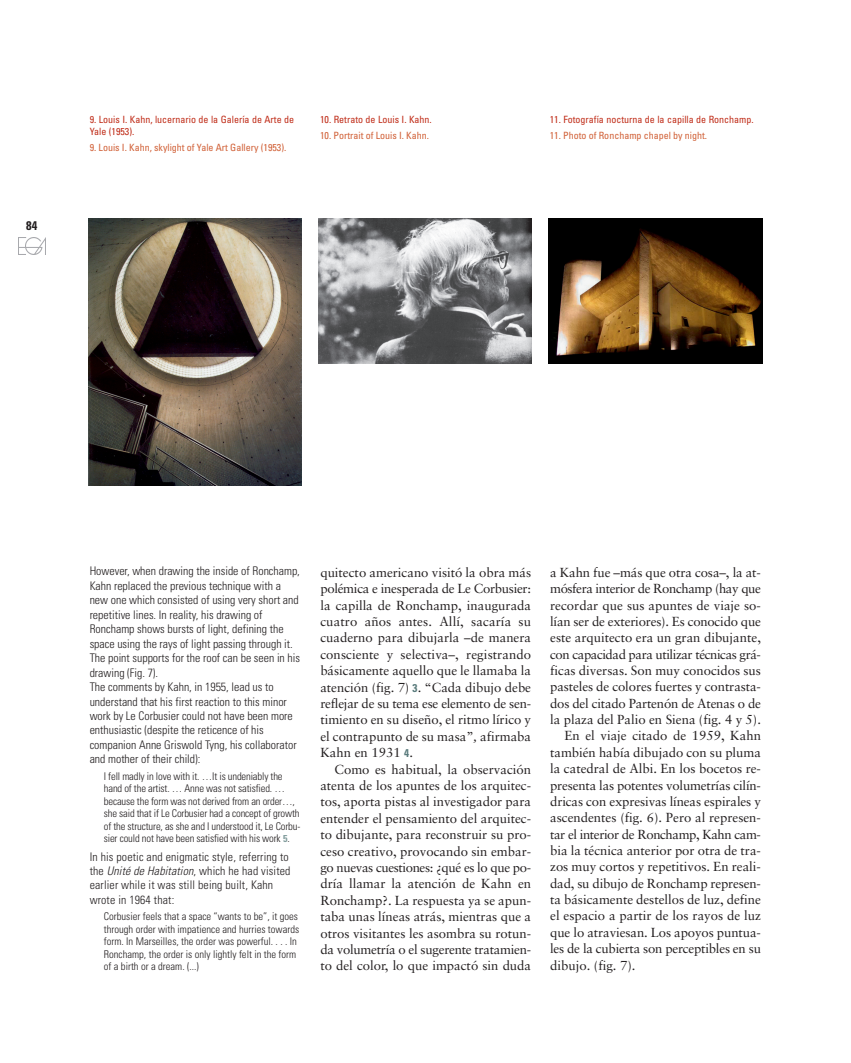
<style>
.page{position:relative;width:851px;height:1063px;background:#fff}
.page>*{position:absolute;margin:0;border:0;box-sizing:border-box;transform-origin:0 0}
.t1{font:13.12px/16.4px "Sabon";letter-spacing:-.005em;color:#231f20;text-align:justify}
.t2{font:13.12px "Sabon";letter-spacing:-.03em;color:#231f20}
.t3{font:700 condensed 12.5px "Univers";color:#231f20}
.t4{font:300 condensed 11.88px/14.5px "Univers";color:#231f20}
.t5{font:300 condensed 10.62px/12.6px "Univers";letter-spacing:-.015em;color:#231f20}
.t6{font:condensed 10px/12.5px "Univers";color:#c02d19}
.t7{font:condensed 10px "Univers";color:#d16138}
.s1{font-weight:700;font-size:10px;color:#829d9d}
.s2{font-style:italic}
.s3{font-family:"Univers";font-weight:700;font-stretch:condensed;font-size:11.25px;color:#587a7b}
</style>
<div class="page">
<img style="left:18px;top:237px;width:28px;height:18px">
<img style="left:88px;top:219px;width:213px;height:267px">
<img style="left:319px;top:219px;width:212px;height:144px">
<img style="left:548px;top:219px;width:214px;height:144px">
<p class="t3" style="left:26px;top:221px;width:13px">84</p>
<p class="t6" style="left:90px;top:114px;width:206px">9. Louis I. Kahn, lucernario de la Galería de Arte de<br>Yale (1953).</p>
<p class="t7" style="left:90px;top:144px;width:198px">9. Louis I. Kahn, skylight of Yale Art Gallery (1953).</p>
<p class="t6" style="left:320px;top:114px;width:113px">10. Retrato de Louis I. Kahn.</p>
<p class="t7" style="left:320px;top:131px;width:110px">10. Portrait of Louis I. Kahn.</p>
<p class="t6" style="left:549px;top:114px;width:205px">11. Fotografía nocturna de la capilla de Ronchamp.</p>
<p class="t7" style="left:549px;top:131px;width:159px">11. Photo of Ronchamp chapel by night.</p>
<p class="t4" style="left:90px;top:565px;width:212px">However, when drawing the inside of Ronchamp, Kahn replaced the previous technique with a new one which consisted of using very short and repetitive lines. In reality, his drawing of Ronchamp shows bursts of light, defining the space using the rays of light passing through it.<br>The point supports for the roof can be seen in his drawing (Fig. 7).<br>The comments by Kahn, in 1955, lead us to understand that his first reaction to this minor work by Le Corbusier could not have been more enthusiastic (despite the reticence of his companion Anne Griswold Tyng, his collaborator and mother of their child):</p>
<p class="t5" style="left:104px;top:771px;width:198px">I fell madly in love with it. …It is undeniably the hand of the artist. … Anne was not satisfied. … because the form was not derived from an order…, she said that if Le Corbusier had a concept of growth of the structure, as she and I understood it, Le Corbu&shy;sier could not have been satisfied with his work <span class="s1">5</span>.</p>
<p class="t4" style="left:90px;top:850px;width:202px">In his poetic and enigmatic style, referring to the <span class="s2">Unité de Habitation</span>, which he had visited earlier while it was still being built, Kahn wrote in 1964 that:</p>
<p class="t5" style="left:104px;top:911px;width:197px">Corbusier feels that a space “wants to be”, it goes through order with impatience and hurries towards form. In Marseilles, the order was powerful. . . . In Ronchamp, the order is only lightly felt in the form of a birth or a dream. (...)</p>
<p class="t1" style="left:320px;top:565px;width:212px">quitecto americano visitó la obra más polémica e inesperada de Le Corbusier: la capilla de Ronchamp, inaugurada cuatro años antes. Allí, sacaría su cuaderno para dibujarla –de manera consciente y selectiva–, registrando básicamente aquello que le llamaba la atención (fig. 7) <span class="s3">3</span>. “Cada dibujo debe reflejar de su tema ese elemento de sen&shy;timiento en su diseño, el ritmo lírico y el contrapunto de su masa”<span class="s2">,</span> afirmaba Kahn en 1931 <span class="s3">4</span>.</p>
<p class="t1" style="left:320px;top:762px;width:212px;text-indent:14px">Como es habitual, la observación atenta de los apuntes de los arquitec&shy;tos, aporta pistas al investigador para entender el pensamiento del arquitec&shy;to dibujante, para reconstruir su pro&shy;ceso creativo, provocando sin embar&shy;go nuevas cuestiones: ¿qué es lo que po&shy;dría llamar la atención de Kahn en Ronchamp?. La respuesta ya se apun&shy;taba unas líneas atrás, mientras que a otros visitantes les asombra su rotun&shy;da volumetría o el sugerente tratamien&shy;to del color, lo que impactó sin duda</p>
<p class="t1" style="left:550px;top:565px;width:212px">a Kahn fue –más que otra cosa–, la at-</p>
<p class="t2" style="left:550px;top:583px;width:212px">mósfera interior de Ronchamp (hay que</p>
<p class="t1" style="left:550px;top:598px;width:212px">recordar que sus apuntes de viaje so-</p>
<p class="t1" style="left:550px;top:614px;width:212px">lían ser de exteriores). Es conocido que</p>
<p class="t1" style="left:550px;top:631px;width:212px">este arquitecto era un gran dibujante,</p>
<p class="t2" style="left:550px;top:649px;width:212px">con capacidad para utilizar técnicas grá-</p>
<p class="t1" style="left:550px;top:663px;width:212px">ficas diversas. Son muy conocidos sus</p>
<p class="t1" style="left:550px;top:680px;width:212px">pasteles de colores fuertes y contrasta-</p>
<p class="t1" style="left:550px;top:696px;width:212px">dos del citado Partenón de Atenas o de</p>
<p class="t1" style="left:550px;top:712px;width:212px">la plaza del Palio en Siena (fig. 4 y 5).</p>
<p class="t1" style="left:564px;top:729px;width:198px">En el viaje citado de 1959, Kahn</p>
<p class="t1" style="left:550px;top:745px;width:212px">también había dibujado con su pluma</p>
<p class="t1" style="left:550px;top:762px;width:212px">la catedral de Albi. En los bocetos re-</p>
<p class="t1" style="left:550px;top:778px;width:212px">presenta las potentes volumetrías cilín-</p>
<p class="t1" style="left:550px;top:794px;width:212px">dricas con expresivas líneas espirales y</p>
<p class="t1" style="left:550px;top:811px;width:212px">ascendentes (fig. 6). Pero al represen-</p>
<p class="t2" style="left:550px;top:829px;width:212px">tar el interior de Ronchamp, Kahn cam-</p>
<p class="t1" style="left:550px;top:843px;width:212px">bia la técnica anterior por otra de tra-</p>
<p class="t1" style="left:550px;top:860px;width:212px">zos muy cortos y repetitivos. En reali-</p>
<p class="t1" style="left:550px;top:876px;width:212px">dad, su dibujo de Ronchamp represen-</p>
<p class="t1" style="left:550px;top:892px;width:212px">ta básicamente destellos de luz, define</p>
<p class="t1" style="left:550px;top:909px;width:212px">el espacio a partir de los rayos de luz</p>
<p class="t1" style="left:550px;top:925px;width:212px">que lo atraviesan. Los apoyos puntua-</p>
<p class="t1" style="left:550px;top:942px;width:212px">les de la cubierta son perceptibles en su</p>
<p class="t1" style="left:550px;top:958px;width:87px">dibujo. (fig. 7).</p>
</div>
